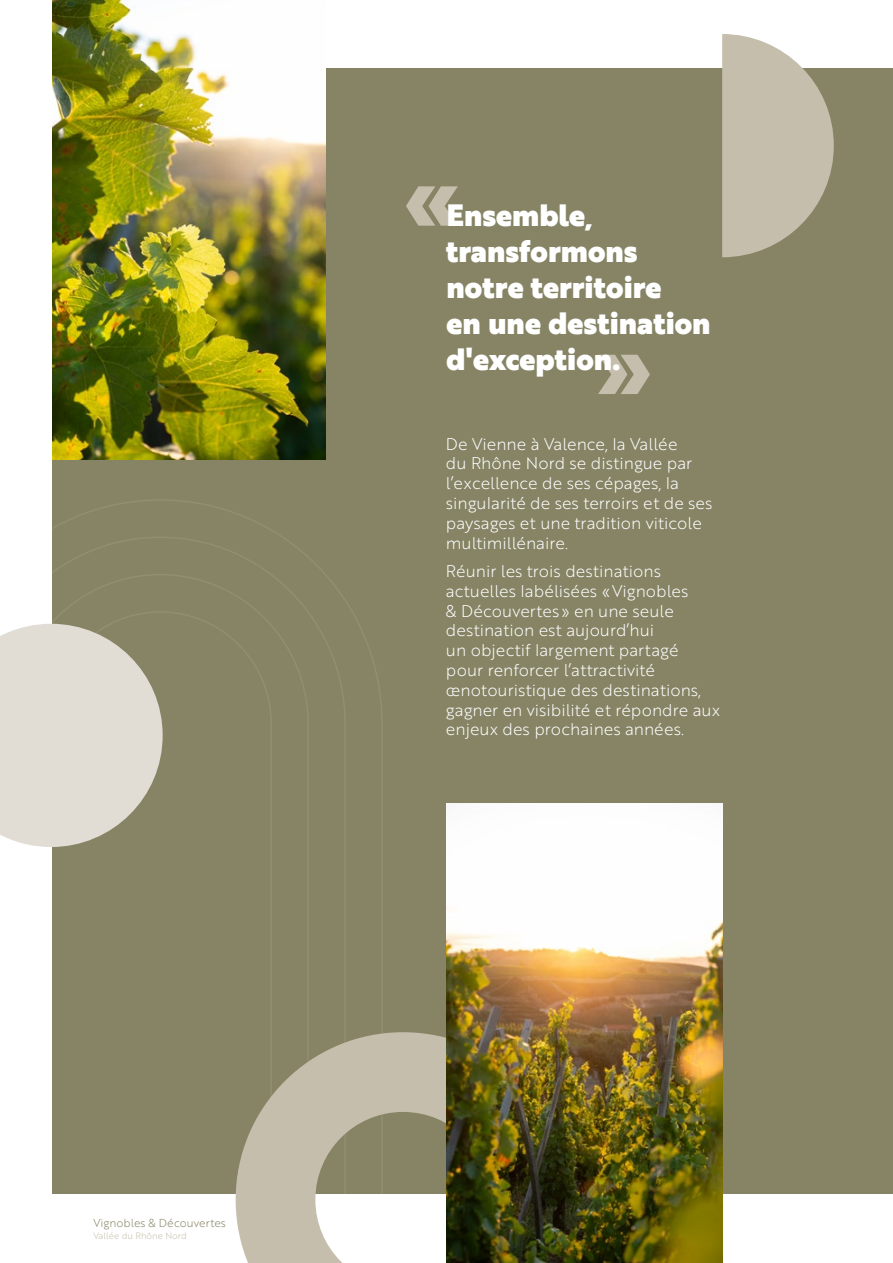
<style>
.page{position:relative;width:893px;height:1263px;background:#fff}
.page>*{position:absolute;margin:0;border:0;box-sizing:border-box;transform-origin:0 0}
.t1{font:78.6px "Brother 1816 Black";color:#c5beac}
.t2{font:30px/36px "Brother 1816 Black";color:#fff}
.t3{font:16.5px/19.8px "Brother 1816 Light";color:#fff}
.t4{font:11.25px "Brother 1816 Light";color:#868465}
.t5{font:9px "Brother 1816 Light";color:#c5beac}
</style>
<div class="page">
<div style="left:51px;top:68px;width:842px;height:1127px;background:#868465"></div>
<img style="left:51px;top:0;width:275px;height:459px">
<svg style="left:722px;top:34px;width:112px;height:223px"></svg>
<svg style="left:51px;top:498px;width:331px;height:697px"></svg>
<svg style="left:0;top:624px;width:163px;height:223px"></svg>
<svg style="left:236px;top:1032px;width:210px;height:231px;fill:#c5beac"></svg>
<img style="left:446px;top:803px;width:276px;height:460px">
<h1 class="t1" style="left:402px;top:137px;width:60px">«</h1>
<h2 class="t2" style="left:446px;top:196px;width:266px">Ensemble, transformons notre territoire<br>en une destination d'exception.</h2>
<p class="t3" style="left:446px;top:433px;width:268px">De Vienne à Valence, la Vallée<br>du Rhône Nord se distingue par l’excellence de ses cépages, la singularité de ses terroirs et de ses paysages et une tradition viticole multimillénaire.</p>
<p class="t3" style="left:446px;top:560px;width:276px">Réunir les trois destinations actuelles labélisées «Vignobles<br>&amp; Découvertes» en une seule destination est aujourd’hui<br>un objectif largement partagé<br>pour renforcer l’attractivité œnotouristique des destinations, gagner en visibilité et répondre aux enjeux des prochaines années.</p>
<p class="t4" style="left:94px;top:1214px;width:134px">Vignobles &amp; Découvertes</p>
<p class="t5" style="left:94px;top:1230px;width:95px">Vallée du Rhône Nord</p>
</div>
